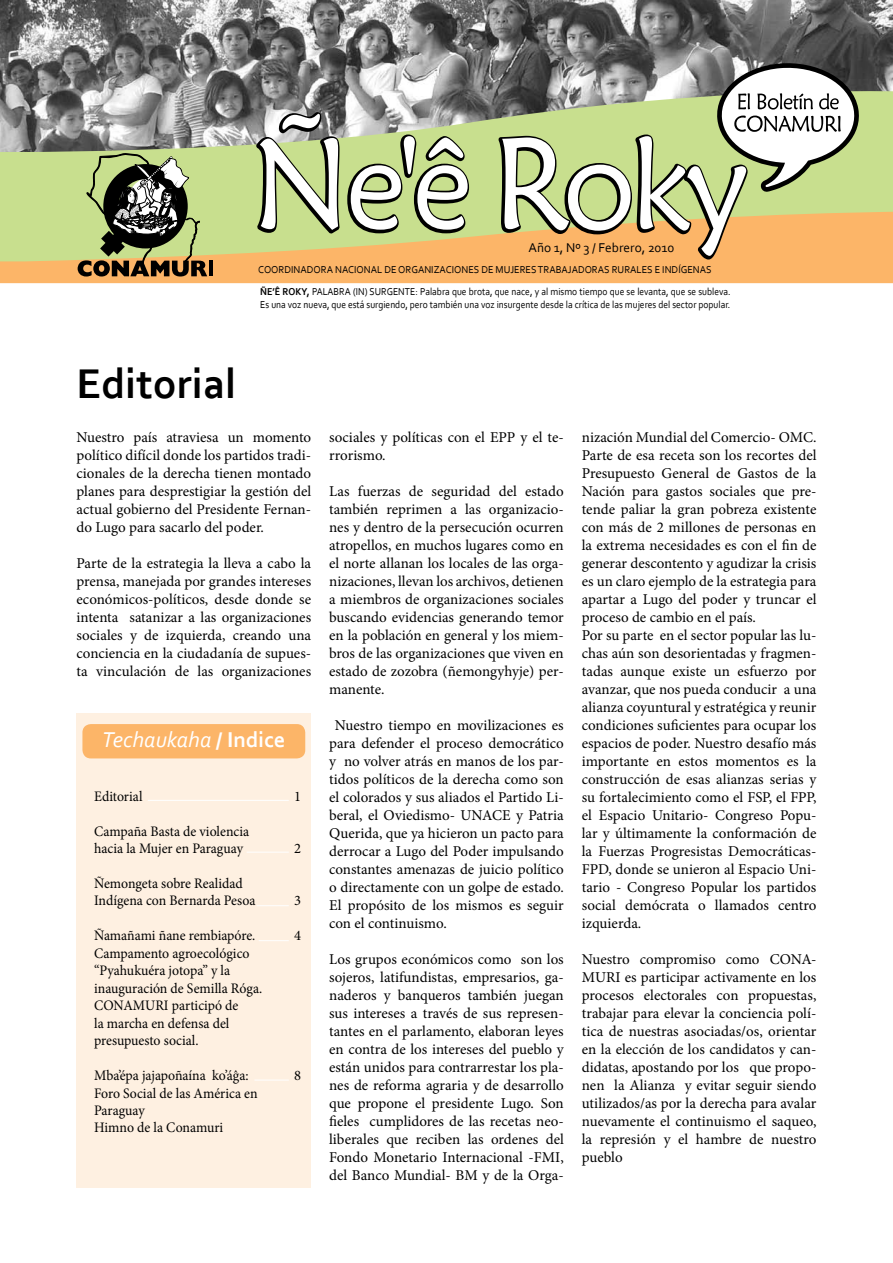
<style>
.page{position:relative;width:893px;height:1263px;background:#fff}
.page>*{position:absolute;margin:0;border:0;box-sizing:border-box;transform-origin:0 0}
.t1{font:700 43.5px "Corbel";color:#000}
.t2{font:italic 22.5px "Corbel";color:#fff}
.t3{font:15px/18px "Minion Pro";color:#000;text-align:justify}
.t4{font:14.55px/17.4px "Minion Pro";color:#000;scale:.95 1}
.t5{font:14.55px "Minion Pro";color:#000}
.t6{font:13.35px "Corbel";color:#000}
.t7{font:10.5px/22.5px "Corbel";color:#000;scale:.95 1}
.t8{font:10.5px "Corbel";color:#000;scale:.9 1}
.s1{font-weight:700}
.s2{font-weight:700;font-style:normal}
</style>
<div class="page">
<img style="left:0;top:0;width:893px;height:89px">
<svg style="left:0;top:89px;width:893px;height:122px;background:#a8b191"></svg>
<svg style="left:0;top:211px;width:893px;height:72px;background:#f1bd6f"></svg>
<svg style="left:714px;top:63px;width:146px;height:130px"></svg>
<svg style="left:256px;top:112px;width:492px;height:147px;background:#d1b67d"></svg>
<svg style="left:260px;top:114px;width:486px;height:142px;fill:#c8df8e"></svg>
<svg style="left:426px;top:136px;width:39px;height:25px"></svg>
<svg style="left:78px;top:153px;width:129px;height:123px;background:#848960"></svg>
<hr style="left:209px;top:261px;width:3px;height:15px;background:#000">
<div style="left:77px;top:713px;width:234px;height:474px;background:#fef0e1"></div>
<div style="left:82px;top:724px;width:223px;height:34px;background:#fcb568;border-radius:9px"></div>
<hr style="left:148px;top:800px;width:141px;height:1px;background:#fff">
<hr style="left:247px;top:852px;width:42px;height:1px;background:#fff">
<hr style="left:257px;top:905px;width:32px;height:1px;background:#fff">
<hr style="left:259px;top:940px;width:30px;height:1px;background:#fff">
<hr style="left:254px;top:1080px;width:35px;height:1px;background:#fff">
<h1 class="t1" style="left:77px;top:357px;width:161px">Editorial</h1>
<p class="t6" style="left:529px;top:239px;width:147px">Año 1, Nº 3 / Febrero, 2010</p>
<p class="t7" style="left:258px;top:258px;width:499px">COORDINADORA NACIONAL DE ORGANIZACIONES DE MUJERES TRABAJADORAS RURALES E INDÍGENAS<br><span class="s1">ÑE’Ê ROKY,</span> PALABRA (IN) SURGENTE: Palabra que brota, que nace, y al mismo tiempo que se levanta, que se subleva.</p>
<p class="t8" style="left:260px;top:298px;width:524px">Es una voz nueva, que está surgiendo, pero también una voz insurgente desde la crítica de las mujeres del sector popular.</p>
<p class="t3" style="left:77px;top:428px;width:236px">Nuestro país atraviesa un momento político difícil donde los partidos tradi&shy;cionales de la derecha tienen montado planes para desprestigiar la gestión del actual gobierno del Presidente Fernan&shy;do Lugo para sacarlo del poder.</p>
<p class="t3" style="left:77px;top:554px;width:236px">Parte de la estrategia la lleva a cabo la prensa, manejada por grandes intereses económicos-políticos, desde donde se intenta satanizar a las organizaciones sociales y de izquierda, creando una conciencia en la ciudadanía de supues&shy;ta vinculación de las organizaciones</p>
<h2 class="t2" style="left:102px;top:726px;width:185px">Techaukaha <span class="s2">/ Indice</span></h2>
<p class="t4" style="left:94px;top:787px;width:52px">Editorial</p>
<p class="t4" style="left:94px;top:822px;width:165px">Campaña Basta de violencia hacia la Mujer en Paraguay</p>
<p class="t4" style="left:94px;top:875px;width:171px">Ñemongeta sobre Realidad<br>Indígena con Bernarda Pesoa</p>
<p class="t4" style="left:94px;top:927px;width:179px">Ñamañami ñane rembiapóre.<br>Campamento agroecológico “Pyahukuéra jotopa” y la inauguración de Semilla Róga.<br>CONAMURI participó de<br>la marcha en defensa del presupuesto social.</p>
<p class="t4" style="left:94px;top:1067px;width:174px">Mba’épa jajapoñaína ko’áĝa:<br>Foro Social de las América en<br>Paraguay<br>Himno de la Conamuri</p>
<p class="t5" style="left:294px;top:786px;width:8px">1</p>
<p class="t5" style="left:294px;top:839px;width:8px">2</p>
<p class="t5" style="left:294px;top:891px;width:8px">3</p>
<p class="t5" style="left:294px;top:926px;width:8px">4</p>
<p class="t5" style="left:294px;top:1066px;width:8px">8</p>
<p class="t3" style="left:329px;top:428px;width:236px">sociales y políticas con el EPP y el te&shy;rrorismo.</p>
<p class="t3" style="left:329px;top:482px;width:236px">Las fuerzas de seguridad del estado también reprimen a las organizacio&shy;nes y dentro de la persecución ocurren atropellos, en muchos lugares como en el norte allanan los locales de las orga&shy;nizaciones, llevan los archivos, detienen a miembros de organizaciones sociales buscando evidencias generando temor en la población en general y los miem&shy;bros de las organizaciones que viven en estado de zozobra (ñemongyhyje) per&shy;manente.</p>
<p class="t3" style="left:329px;top:716px;width:236px;text-indent:6px">Nuestro tiempo en movilizaciones es para defender el proceso democrático y no volver atrás en manos de los par&shy;tidos políticos de la derecha como son el colorados y sus aliados el Partido Li&shy;beral, el Oviedismo- UNACE y Patria Querida, que ya hicieron un pacto para derrocar a Lugo del Poder impulsando constantes amenazas de juicio político o directamente con un golpe de estado.<br>El propósito de los mismos es seguir con el continuismo.</p>
<p class="t3" style="left:329px;top:950px;width:236px">Los grupos económicos como son los sojeros, latifundistas, empresarios, ga&shy;naderos y banqueros también juegan sus intereses a través de sus represen&shy;tantes en el parlamento, elaboran leyes en contra de los intereses del pueblo y están unidos para contrarrestar los pla&shy;nes de reforma agraria y de desarrollo que propone el presidente Lugo. Son fieles cumplidores de las recetas neo&shy;liberales que reciben las ordenes del Fondo Monetario Internacional -FMI, del Banco Mundial- BM y de la Orga-</p>
<p class="t3" style="left:582px;top:428px;width:236px;text-align:left">nización Mundial del Comercio- OMC.<br>Parte de esa receta son los recortes del Presupuesto General de Gastos de la Nación para gastos sociales que pre&shy;tende paliar la gran pobreza existente con más de 2 millones de personas en la extrema necesidades es con el fin de generar descontento y agudizar la crisis es un claro ejemplo de la estrategia para apartar a Lugo del poder y truncar el proceso de cambio en el país.<br>Por su parte en el sector popular las lu&shy;chas aún son desorientadas y fragmen&shy;tadas aunque existe un esfuerzo por avanzar, que nos pueda conducir a una alianza coyuntural y estratégica y reunir condiciones suficientes para ocupar los espacios de poder. Nuestro desafío más importante en estos momentos es la construcción de esas alianzas serias y su fortalecimiento como el FSP, el FPP, el Espacio Unitario- Congreso Popu&shy;lar y últimamente la conformación de la Fuerzas Progresistas Democráticas-FPD, donde se unieron al Espacio Uni&shy;tario - Congreso Popular los partidos social demócrata o llamados centro izquierda.</p>
<p class="t3" style="left:582px;top:950px;width:236px">Nuestro compromiso como CONA-MURI es participar activamente en los procesos electorales con propuestas, trabajar para elevar la conciencia polí&shy;tica de nuestras asociadas/os, orientar en la elección de los candidatos y can&shy;didatas, apostando por los que propo&shy;nen la Alianza y evitar seguir siendo utilizados/as por la derecha para avalar nuevamente el continuismo el saqueo, la represión y el hambre de nuestro pueblo</p>
</div>
